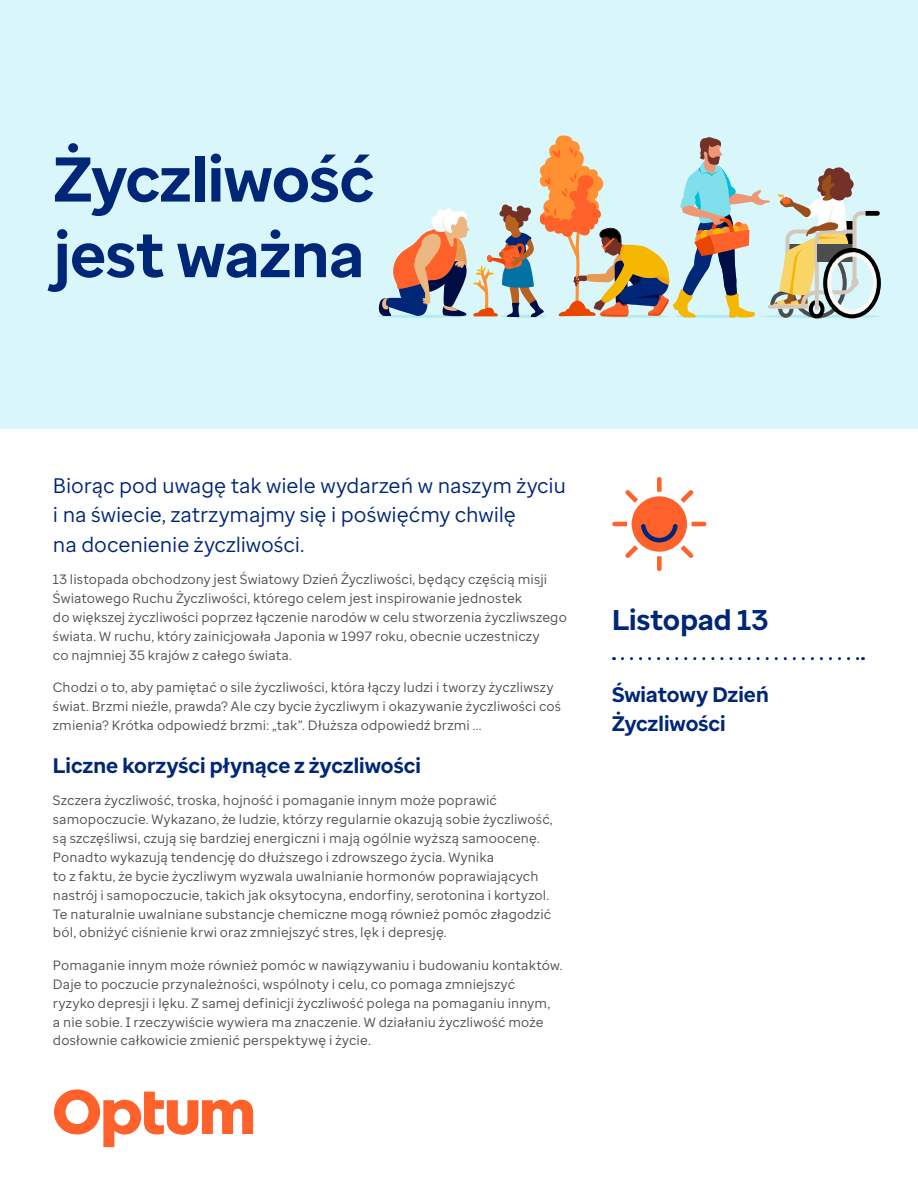
<style>
.page{position:relative;width:918px;height:1188px;background:#fff}
.page>*{position:absolute;margin:0;border:0;box-sizing:border-box;transform-origin:0 0}
.Headline{font:700 63px/75.6px "Enterprise Sans";letter-spacing:-.005em;color:#002677}
.t1{font:700 28.5px "Enterprise Sans";color:#002677}
.Intro{font:21px/29.4px "Enterprise Sans";letter-spacing:-.005em;color:#002677}
.Body{font:700 21px/29.4px "Enterprise Sans";letter-spacing:.005em;color:#002677}
.Body-2{font:13.5px/18.9px "Enterprise Sans";letter-spacing:.01em;color:#4b4d4f}
</style>
<div class="page">
<div style="left:0;top:0;width:918px;height:429px;background:#d9f6fa"></div>
<svg style="left:54px;top:1089px;width:199px;height:58px"></svg>
<svg style="left:622px;top:657px;width:241px;height:3px"></svg>
<div style="left:632px;top:496px;width:55px;height:56px;background:#ff612b;border-radius:50%"></div>
<svg style="left:657px;top:477px;width:5px;height:15px"></svg>
<svg style="left:625px;top:490px;width:13px;height:13px"></svg>
<svg style="left:681px;top:490px;width:13px;height:13px"></svg>
<svg style="left:612px;top:522px;width:94px;height:49px"></svg>
<hr style="left:377px;top:315px;width:91px;height:3px;background:#b2ebf2;border-radius:50%">
<hr style="left:761px;top:315px;width:121px;height:3px;background:#b2ebf2;border-radius:50%">
<svg style="left:379px;top:135px;width:502px;height:183px"></svg>
<p class="Headline" style="left:54px;top:142px;width:322px">Życzliwość jest ważna</p>
<p class="Intro" style="left:53px;top:471px;width:515px">Biorąc pod uwagę tak wiele wydarzeń w naszym życiu i na świecie, zatrzymajmy się i poświęćmy chwilę<br>na docenienie życzliwości.</p>
<p class="Body-2" style="left:53px;top:570px;width:515px">13 listopada obchodzony jest Światowy Dzień Życzliwości, będący częścią misji Światowego Ruchu Życzliwości, którego celem jest inspirowanie jednostek<br>do większej życzliwości poprzez łączenie narodów w celu stworzenia życzliwszego świata. W ruchu, który zainicjowała Japonia w 1997 roku, obecnie uczestniczy<br>co najmniej 35 krajów z całego świata.</p>
<p class="Body-2" style="left:53px;top:678px;width:510px">Chodzi o to, aby pamiętać o sile życzliwości, która łączy ludzi i tworzy życzliwszy świat. Brzmi nieźle, prawda? Ale czy bycie życzliwym i okazywanie życzliwości coś zmienia? Krótka odpowiedź brzmi: „tak”. Dłuższa odpowiedź brzmi ...</p>
<p class="Body" style="left:53px;top:751px;width:370px">Liczne korzyści płynące z życzliwości</p>
<p class="Body-2" style="left:53px;top:791px;width:501px">Szczera życzliwość, troska, hojność i pomaganie innym może poprawić samopoczucie. Wykazano, że ludzie, którzy regularnie okazują sobie życzliwość, są szczęśliwsi, czują się bardziej energiczni i mają ogólnie wyższą samoocenę.<br>Ponadto wykazują tendencję do dłuższego i zdrowszego życia. Wynika<br>to z faktu, że bycie życzliwym wyzwala uwalnianie hormonów poprawiających nastrój i samopoczucie, takich jak oksytocyna, endorfiny, serotonina i kortyzol.<br>Te naturalnie uwalniane substancje chemiczne mogą również pomóc złagodzić ból, obniżyć ciśnienie krwi oraz zmniejszyć stres, lęk i depresję.</p>
<p class="Body-2" style="left:53px;top:956px;width:511px">Pomaganie innym może również pomóc w nawiązywaniu i budowaniu kontaktów.<br>Daje to poczucie przynależności, wspólnoty i celu, co pomaga zmniejszyć<br>ryzyko depresji i lęku. Z samej definicji życzliwość polega na pomaganiu innym,<br>a nie sobie. I rzeczywiście wywiera ma znaczenie. W działaniu życzliwość może dosłownie całkowicie zmienić perspektywę i życie.</p>
<p class="t1" style="left:612px;top:601px;width:158px">Listopad 13</p>
<p class="Body" style="left:612px;top:679px;width:158px">Światowy Dzień<br>Życzliwości</p>
</div>
